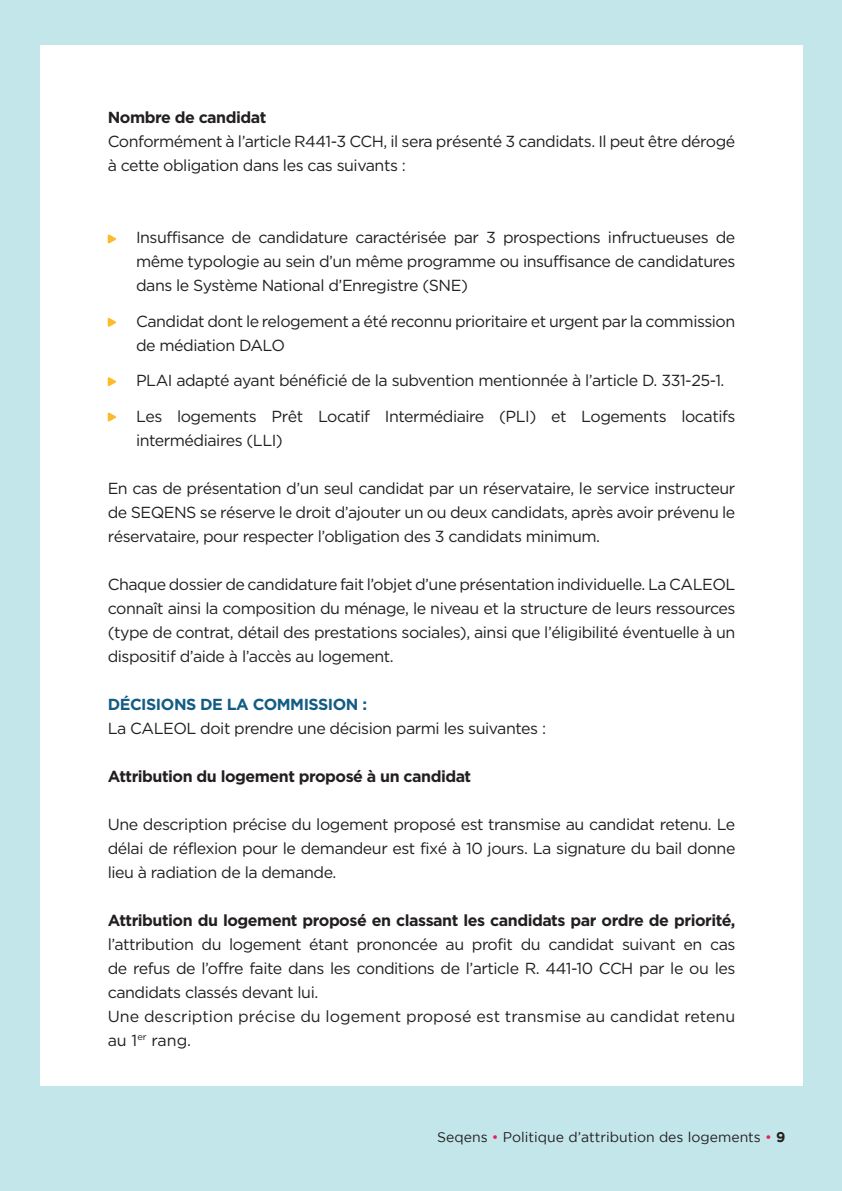
<style>
.page{position:relative;width:842px;height:1191px;background:#c3e6ea}
.page>*{position:absolute;margin:0;border:0;box-sizing:border-box;transform-origin:0 0}
.t1{font:16px/24px "Gotham";letter-spacing:-.03em;color:#231f20}
.t2{font:700 16px "Gotham";letter-spacing:-.03em;color:#231f20}
.t3{font:700 16px "Gotham";letter-spacing:-.03em;color:#135c83}
.t4{font:14px "Gotham";color:#231f20}
.s1{color:#ed1b56}
.s2{font-weight:700}
</style>
<div class="page">
<div style="left:40px;top:45px;width:762px;height:1041px;background:#fff"></div>
<svg style="left:108px;top:234px;width:8px;height:10px"></svg>
<svg style="left:108px;top:317px;width:8px;height:10px"></svg>
<svg style="left:108px;top:377px;width:8px;height:9px"></svg>
<svg style="left:108px;top:412px;width:8px;height:10px"></svg>
<p class="t2" style="left:108px;top:107px;width:160px">Nombre de candidat</p>
<p class="t1" style="left:108px;top:129px;width:629px">Conformément à l’article R441-3 CCH, il sera présenté 3 candidats. Il peut être dérogé à cette obligation dans les cas suivants :</p>
<p class="t1" style="left:136px;top:225px;width:601px;text-align:justify">Insuffisance de candidature caractérisée par 3 prospections infructueuses de même typologie au sein d’un même programme ou insuffisance de candidatures dans le Système National d’Enregistre (SNE)</p>
<p class="t1" style="left:136px;top:309px;width:601px">Candidat dont le relogement a été reconnu prioritaire et urgent par la commission de médiation DALO</p>
<p class="t1" style="left:136px;top:368px;width:590px">PLAI adapté ayant bénéficié de la subvention mentionnée à l’article D. 331-25-1.</p>
<p class="t1" style="left:136px;top:403px;width:601px">Les logements Prêt Locatif Intermédiaire (PLI) et Logements locatifs intermédiaires (LLI)</p>
<p class="t1" style="left:108px;top:475px;width:629px;text-align:justify">En cas de présentation d’un seul candidat par un réservataire, le service instructeur de SEQENS se réserve le droit d’ajouter un ou deux candidats, après avoir prévenu le réservataire, pour respecter l’obligation des 3 candidats minimum.</p>
<p class="t1" style="left:108px;top:571px;width:629px;text-align:justify">Chaque dossier de candidature fait l’objet d’une présentation individuelle. La CALEOL connaît ainsi la composition du ménage, le niveau et la structure de leurs ressources (type de contrat, détail des prestations sociales), ainsi que l’éligibilité éventuelle à un dispositif d’aide à l’accès au logement.</p>
<p class="t3" style="left:108px;top:693px;width:261px">DÉCISIONS DE LA COMMISSION :</p>
<p class="t1" style="left:108px;top:715px;width:440px">La CALEOL doit prendre une décision parmi les suivantes :</p>
<p class="t2" style="left:108px;top:765px;width:365px">Attribution du logement proposé à un candidat</p>
<p class="t1" style="left:108px;top:811px;width:629px;text-align:justify">Une description précise du logement proposé est transmise au candidat retenu. Le délai de réflexion pour le demandeur est fixé à 10 jours. La signature du bail donne lieu à radiation de la demande.</p>
<p class="t2" style="left:108px;top:909px;width:629px">Attribution du logement proposé en classant les candidats par ordre de priorité,</p>
<p class="t1" style="left:108px;top:931px;width:629px">l’attribution du logement étant prononcée au profit du candidat suivant en cas de refus de l’offre faite dans les conditions de l’article R. 441-10 CCH par le ou les candidats classés devant lui.<br>Une description précise du logement proposé est transmise au candidat retenu au 1<sup>er</sup> rang.</p>
<p class="t4" style="left:437px;top:1129px;width:349px">Seqens <span class="s1">•</span> Politique d’attribution des logements <span class="s1">•</span> <span class="s2">9</span></p>
</div>
